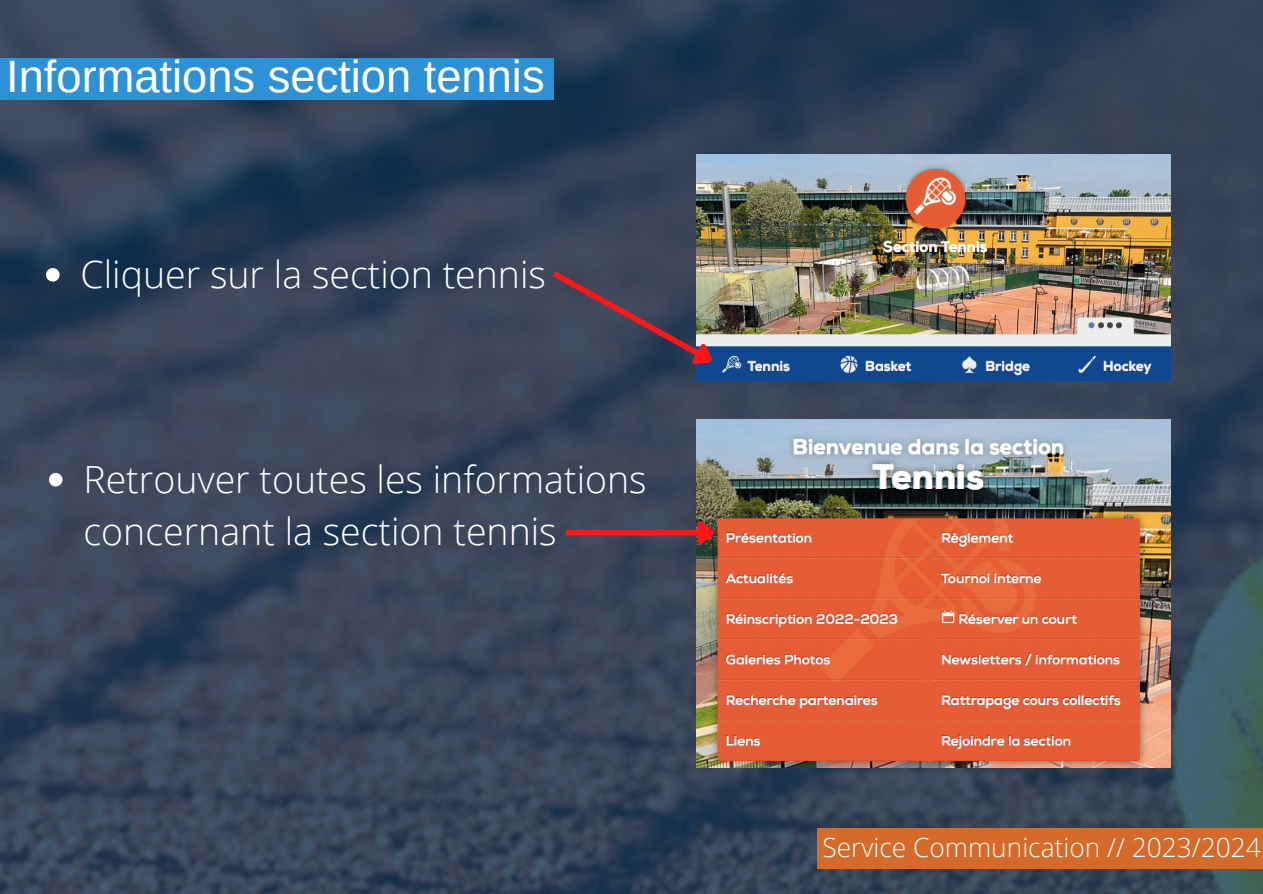
<style>
.page{position:relative;width:1263px;height:894px;background:#fff}
.page>*{position:absolute;margin:0;border:0;box-sizing:border-box;transform-origin:0 0}
.t1{font:45.3px "Arimo";color:#fff}
.t2{font:300 37.5px/51.8px "Open Sans";color:#fff}
.t3{font:300 26.25px "Open Sans";color:#fff}
</style>
<div class="page">
<img style="left:0;top:0;width:1263px;height:893px">
<div style="left:0;top:58px;width:554px;height:41px;background:#2c92d5"></div>
<img style="left:697px;top:155px;width:473px;height:225px">
<svg style="left:546px;top:266px;width:179px;height:115px"></svg>
<img style="left:697px;top:419px;width:473px;height:347px">
<svg style="left:46px;top:268px;width:14px;height:13px"></svg>
<svg style="left:49px;top:473px;width:13px;height:13px"></svg>
<div style="left:566px;top:529px;width:133px;height:6px;background:#ff1616"></div>
<svg style="left:692px;top:516px;width:29px;height:36px"></svg>
<div style="left:817px;top:828px;width:446px;height:39px;background:#d46b2a"></div>
<p class="t1" style="left:6px;top:51px;width:540px">Informations section tennis</p>
<p class="t2" style="left:81px;top:248px;width:467px">Cliquer sur la section tennis</p>
<p class="t2" style="left:83px;top:452px;width:565px">Retrouver toutes les informations concernant la section tennis</p>
<p class="t3" style="left:822px;top:828px;width:440px">Service Communication // 2023/2024</p>
</div>
